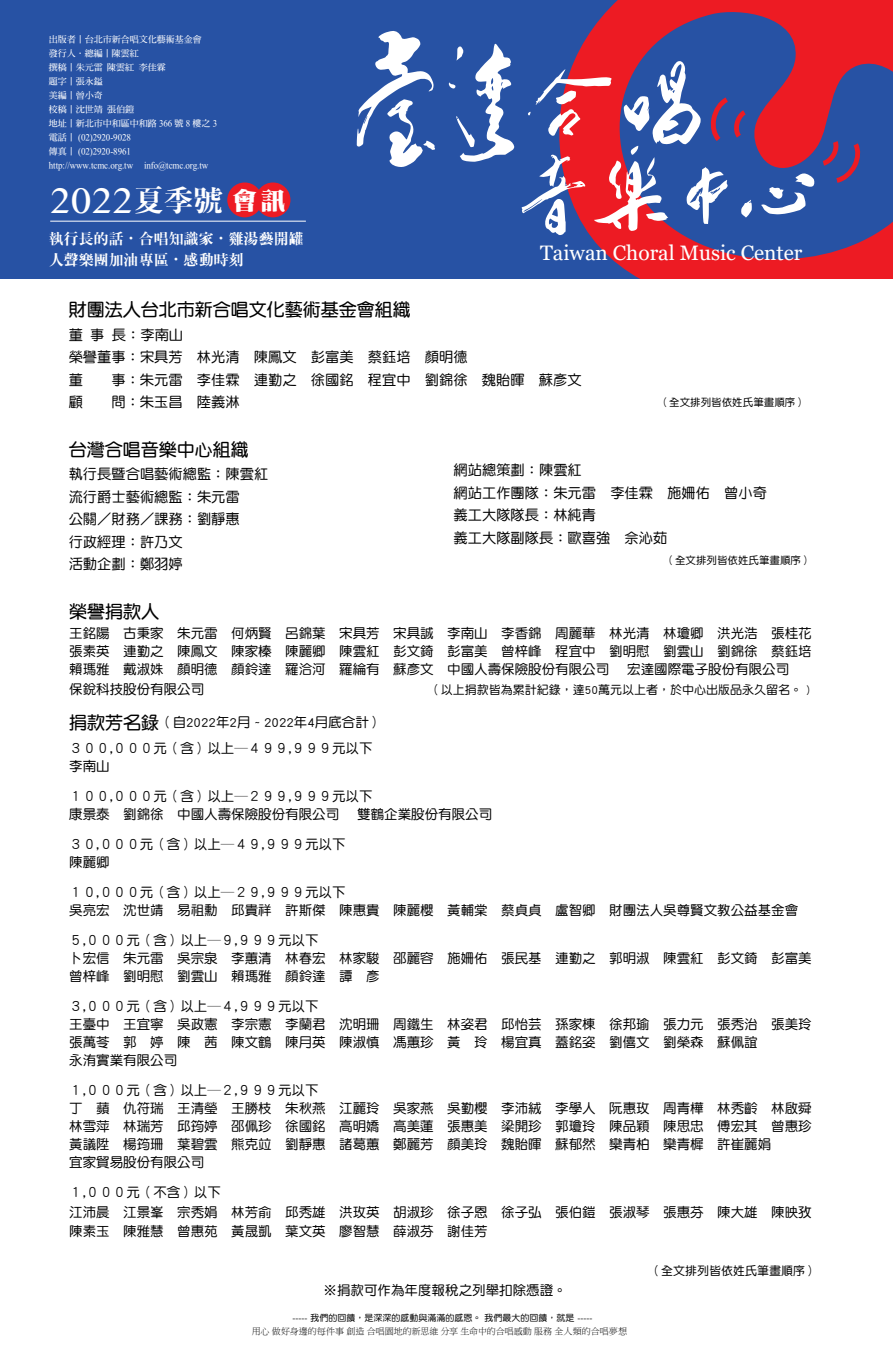
<style>
.page{position:relative;width:893px;height:1361px;background:#fff}
.page>*{position:absolute;margin:0;border:0;box-sizing:border-box;transform-origin:0 0}
.t1{font:36px "Gurmukhi MN";color:#fff}
.t2{font:24.75px "DF Ming W14 WINP BF";color:#fff}
.t3{font:20.85px "Georgia";color:#fff}
.t4{font:18px "DF Yuan Std W7";color:#000}
.t5{font:15px/20.7px "DF Ming XB WIN BF";color:#fff}
.t6{font:14.25px/22.5px "DF Yuan Std W5";color:#000}
.t7{font:13.5px/18px "DF Yuan Std W5";color:#000}
.t8{font:12px "DF Yuan Std W5";color:#000}
.t9{font:10.5px "DF Yuan Std W5";color:#000}
.t10{font:9px/14px "DF Ming Bd HKP BF";color:#fff}
.t11{font:9px "P Ming Li U";color:#000}
.t12{font:9px "DF Yuan Std W5";color:#000}
.s1{font-family:"DF Ming XB WIN BF";font-size:30px}
.s2{font-family:"DF Yuan Std W7";font-size:18px}
</style>
<div class="page">
<div style="left:0;top:0;width:893px;height:279px;background:#2752a4"></div>
<svg style="left:574px;top:0;width:319px;height:279px;fill:#ed1b23"></svg>
<svg style="left:823px;top:141px;width:38px;height:42px"></svg>
<svg style="left:761px;top:173px;width:54px;height:41px"></svg>
<svg style="left:357px;top:31px;width:78px;height:136px"></svg>
<svg style="left:521px;top:60px;width:231px;height:175px"></svg>
<svg style="left:449px;top:44px;width:65px;height:118px"></svg>
<hr style="left:50px;top:221px;width:256px;height:1px;background:#fff">
<div style="left:227px;top:182px;width:35px;height:35px;background:#ed1b23;border-radius:50%"></div>
<div style="left:256px;top:182px;width:34px;height:35px;background:#ed1b23;border-radius:50%"></div>
<p class="t10" style="left:49px;top:33px;width:170px">出版者〡台北市新合唱文化藝術基金會<br>發行人．總編〡陳雲紅<br>撰稿〡朱元雷 陳雲紅 李佳霖<br>題字〡張永鎰<br>美編〡曾小奇<br>校稿〡沈世靖 張伯鎧<br>地址〡新北市中和區中和路 366 號 8 樓之 3電話〡 (02)2920-9028<br>傳真〡 (02)2920-8961 http://www.tcmc.org.tw info@tcmc.org.tw</p>
<h1 class="t1" style="left:50px;top:180px;width:175px">2022<span class="s1">夏季號</span></h1>
<h2 class="t2" style="left:232px;top:188px;width:55px">會訊</h2>
<p class="t5" style="left:49px;top:228px;width:257px">執行長的話．合唱知識家．雞湯藝開罐人聲樂團加油專區．感動時刻</p>
<h3 class="t3" style="left:540px;top:240px;width:264px">Taiwan Choral Music Center</h3>
<h3 class="t4" style="left:69px;top:300px;width:344px">財團法人台北市新合唱文化藝術基金會組織</h3>
<p class="t6" style="left:69px;top:323px;width:400px">董事 長：李南山<br>榮譽董事：宋具芳 林光清 陳鳳文 彭富美 蔡鈺培 顏明德董</p>
<p class="t6" style="left:111px;top:368px;width:472px">事：朱元雷 李佳霖 連勤之 徐國銘 程宜中 劉錦徐 魏貽暉 蘇彥文</p>
<p class="t6" style="left:69px;top:391px;width:16px">顧</p>
<p class="t6" style="left:111px;top:391px;width:130px">問：朱玉昌 陸義淋</p>
<p class="t9" style="left:659px;top:397px;width:148px">（全文排列皆依姓氏筆畫順序）</p>
<h3 class="t4" style="left:69px;top:439px;width:181px">台灣合唱音樂中心組織</h3>
<p class="t6" style="left:69px;top:463px;width:201px">執行長暨合唱藝術總監：陳雲紅流行爵士藝術總監：朱元雷<br>公關／財務／課務：劉靜惠<br>行政經理：許乃文<br>活動企劃：鄭羽婷</p>
<p class="t6" style="left:454px;top:458px;width:315px">網站總策劃：陳雲紅<br>網站工作團隊：朱元雷 李佳霖 施姍佑 曾小奇義工大隊隊長：林純青<br>義工大隊副隊長：歐喜強 佘沁茹</p>
<p class="t9" style="left:665px;top:554px;width:148px">（全文排列皆依姓氏筆畫順序）</p>
<h3 class="t4" style="left:69px;top:602px;width:91px">榮譽捐款人</h3>
<p class="t7" style="left:69px;top:624px;width:744px;text-align:justify">王銘陽 古秉家 朱元雷 何炳賢 呂錦葉 宋具芳 宋具誠 李南山 李香錦 周麗華 林光清 林瓊卿 洪光浩 張桂花張素英 連勤之 陳鳳文 陳家榛 陳麗卿 陳雲紅 彭文錡 彭富美 曾梓峰 程宜中 劉明慰 劉雲山 劉錦徐 蔡鈺培賴瑪雅 戴淑姝 顏明德 顏鈴達 羅洽河 羅綸有 蘇彥文 中國人壽保險股份有限公司</p>
<p class="t7" style="left:627px;top:660px;width:163px">宏達國際電子股份有限公司</p>
<p class="t7" style="left:69px;top:680px;width:136px">保銳科技股份有限公司</p>
<p class="t8" style="left:429px;top:683px;width:383px">（以上捐款皆為累計紀錄，達50萬元以上者，於中心出版品永久留名。 )</p>
<p class="t7" style="left:69px;top:709px;width:315px;line-height:26.2px"><span class="s2">捐款芳名錄</span>（自2022年2月 ~ 2022年4月底合計）<br>３００,０００元（含）以上─４９９,９９９元以下</p>
<p class="t7" style="left:69px;top:757px;width:42px">李南山</p>
<p class="t7" style="left:69px;top:787px;width:305px">１００,０００元（含）以上─２９９,９９９元以下康景泰 劉錦徐 中國人壽保險股份有限公司</p>
<p class="t7" style="left:357px;top:805px;width:136px">雙鶴企業股份有限公司</p>
<p class="t7" style="left:69px;top:835px;width:278px">３０,０００元（含）以上─４９,９９９元以下陳麗卿</p>
<p class="t7" style="left:69px;top:883px;width:730px">１０,０００元（含）以上─２９,９９９元以下<br>吳亮宏 沈世靖 易祖勳 邱貴祥 許斯傑 陳惠貴 陳麗櫻 黃輔棠 蔡貞貞 盧智卿 財團法人吳尊賢文教公益基金會</p>
<p class="t7" style="left:69px;top:931px;width:744px">５,０００元（含）以上─９,９９９元以下<br>卜宏信 朱元雷 吳宗泉 李蕙清 林春宏 林家駿 邵麗容 施姍佑 張民基 連勤之 郭明淑 陳雲紅 彭文錡 彭富美曾梓峰 劉明慰 劉雲山 賴瑪雅 顏鈴達 譚 彥</p>
<p class="t7" style="left:69px;top:997px;width:744px">３,０００元（含）以上─４,９９９元以下<br>王臺中 王宜寧 吳政憲 李宗憲 李蘭君 沈明珊 周鐵生 林姿君 邱怡芸 孫家棟 徐邦瑜 張力元 張秀治 張美玲張萬苓 郭 婷 陳 茜 陳文鶴 陳月英 陳淑慎 馮蕙珍 黃 玲 楊宜真 蓋銘姿 劉僖文 劉榮森 蘇佩誼<br>永洧實業有限公司</p>
<p class="t7" style="left:69px;top:1081px;width:744px">１,０００元（含）以上─２,９９９元以下<br>丁 蘋 仇符瑞 王清瑩 王勝枝 朱秋燕 江麗玲 吳家燕 吳勤櫻 李沛絨 李學人 阮惠玫 周青樺 林秀齡 林啟舜林雪萍 林瑞芳 邱筠婷 邵佩珍 徐國銘 高明嬌 高美蓮 張惠美 梁開珍 郭瓊玲 陳品穎 陳思忠 傅宏其 曾惠珍黃議陞 楊筠珊 葉碧雲 熊克竝 劉靜惠 諸葛蕙 鄭麗芳 顏美玲 魏貽暉 蘇郁然 欒青柏 欒青樨 許崔麗娟<br>宜家貿易股份有限公司</p>
<p class="t7" style="left:69px;top:1182px;width:744px;line-height:19.5px">１,０００元（不含）以下<br>江沛晨 江景峯 宗秀娟 林芳俞 邱秀雄 洪玫英 胡淑珍 徐子恩 徐子弘 張伯鎧 張淑琴 張惠芬 陳大雄 陳映孜陳素玉 陳雅慧 曾惠苑 黃晟凱 葉文英 廖智慧 薛淑芬 謝佳芳</p>
<p class="t8" style="left:649px;top:1264px;width:169px">（全文排列皆依姓氏筆畫順序）</p>
<p class="t7" style="left:324px;top:1280px;width:244px">※捐款可作為年度報稅之列舉扣除憑證。</p>
<p class="t12" style="left:292px;top:1313px;width:301px">----- 我們的回饋，是深深的感動與滿滿的感恩。我們最大的回饋，就是 -----</p>
<p class="t11" style="left:252px;top:1326px;width:377px">用心 做好身邊的每件事 創造 合唱園地的新思維 分享 生命中的合唱感動 服務 全人類的合唱夢想</p>
</div>
